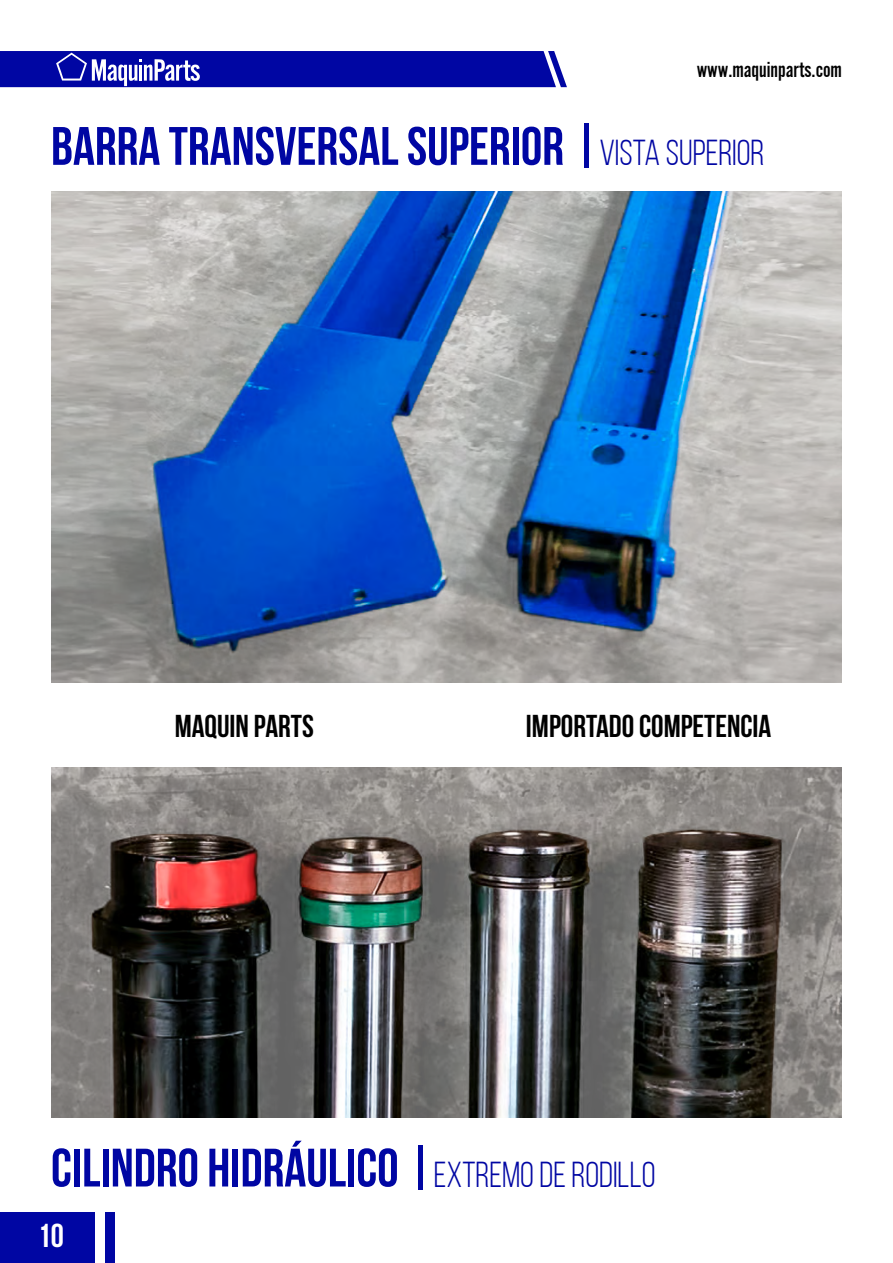
<style>
.page{position:relative;width:893px;height:1263px;background:#fff}
.page>*{position:absolute;margin:0;border:0;box-sizing:border-box;transform-origin:0 0}
.t1{font:700 54px "Bebas Neue";color:#0006a3}
.t2{font:700 33px "Bebas Neue";color:#fff}
.t3{font:700 31.5px "Bebas Neue";color:#000}
.t4{font:22.5px "Alternate Gothic EF No Two";color:#000}
.s1{font-weight:400;font-size:36px}
</style>
<div class="page">
<div style="left:0;top:1212px;width:95px;height:51px;background:#0006a3"></div>
<div style="left:105px;top:1212px;width:10px;height:51px;background:#0006a3"></div>
<svg style="left:0;top:51px;width:567px;height:36px;background:#151aaa"></svg>
<img style="left:51px;top:191px;width:791px;height:491px">
<img style="left:51px;top:767px;width:791px;height:350px">
<p class="t4" style="left:697px;top:58px;width:147px">www.maquinparts.com</p>
<p class="t1" style="left:51px;top:117px;width:715px">BARRA TRANSVERSAL SUPERIOR |<span class="s1">VISTA SUPERIOR</span></p>
<p class="t3" style="left:175px;top:709px;width:141px">MAQUIN PARTS</p>
<p class="t3" style="left:526px;top:709px;width:247px">IMPORTADO COMPETENCIA</p>
<p class="t1" style="left:51px;top:1138px;width:606px">CILINDRO HIDRÁULICO |<span class="s1">EXTREMO DE RODILLO</span></p>
<p class="t2" style="left:38px;top:1217px;width:28px">10</p>
</div>
